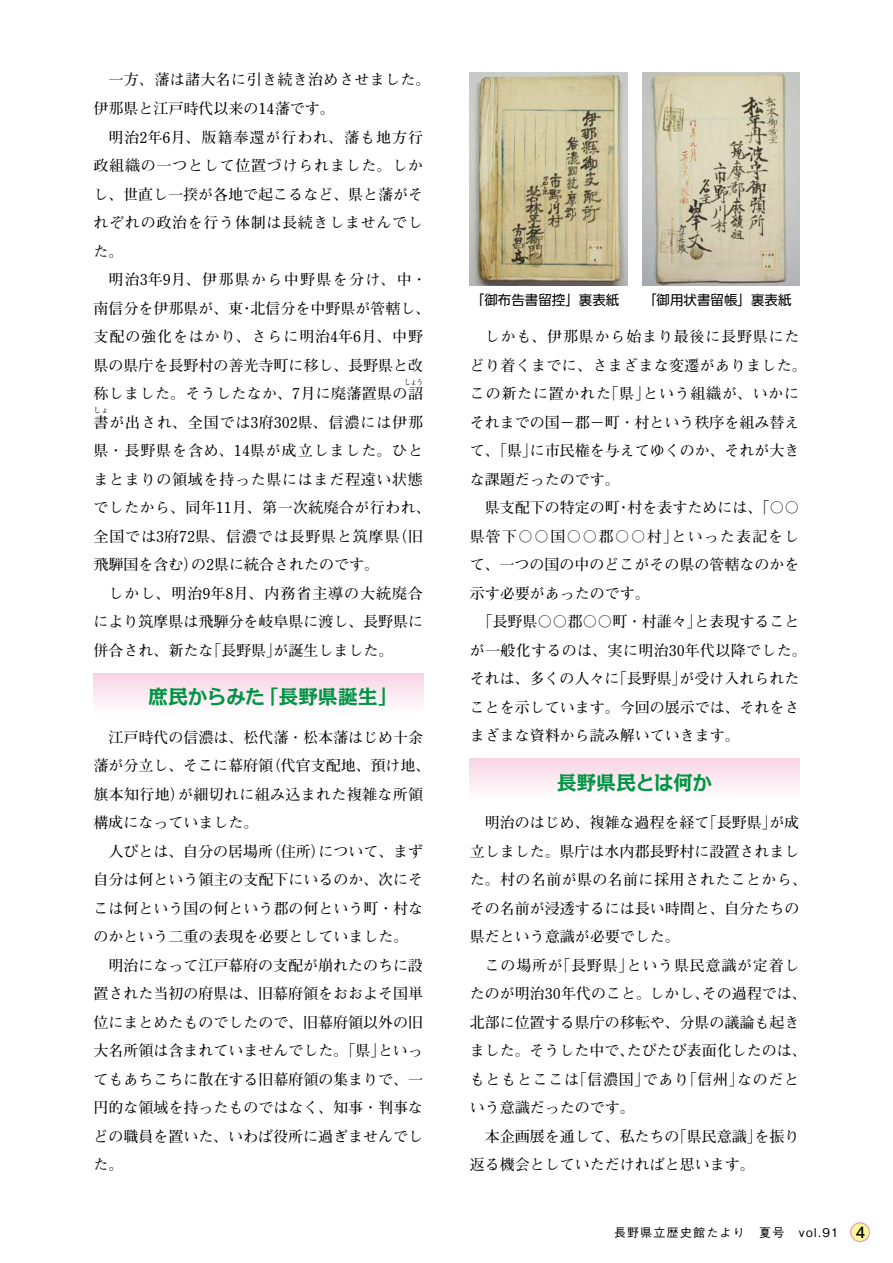
<style>
.page{position:relative;width:893px;height:1263px;background:#fff}
.page>*{position:absolute;margin:0;border:0;box-sizing:border-box;transform-origin:0 0}
.t1{font:700 19.5px "Kakumin Pro";letter-spacing:.005em;color:#009544}
.t2{font:700 15px/28.5px "Futo Min A101 Pro";color:#000}
.t3{font:700 15px/28.5px "Futo Min A101 Pro";letter-spacing:.025em;color:#000}
.t4{font:700 15px/28.5px "Futo Min A101 Pro";letter-spacing:.05em;color:#000}
.t5{font:700 15px "Futo Min A101 Pro";letter-spacing:.06em;color:#000}
.t6{font:700 15px "Futo Min A101 Pro";letter-spacing:.075em;color:#000}
.t7{font:13.5px "UD Shin Go Pro";color:#000}
.t8{font:500 12px "Gothic BBB Pro";letter-spacing:.1em;color:#000}
.t9{font:700 7.5px "Futo Min A101 Pro";color:#000;scale:.83 1}
.t10{font:700 7.5px "Futo Min A101 Pro";color:#000}
.s1{font-family:"UD Shin Go Pro";font-size:14.25px}
</style>
<div class="page">
<div style="left:851px;top:1223px;width:18px;height:18px;background:#fff899;border-radius:50%"></div>
<div style="left:850px;top:1222px;width:20px;height:20px;border:1px solid #ee87b4;border-radius:50%"></div>
<div style="left:94px;top:673px;width:329px;height:43px;background:linear-gradient(to bottom,#f9d4e4,#fff)"></div>
<div style="left:470px;top:758px;width:329px;height:43px;background:linear-gradient(to bottom,#f9d4e4,#fff)"></div>
<img style="left:642px;top:72px;width:157px;height:213px">
<img style="left:470px;top:72px;width:157px;height:213px">
<p class="t3" style="left:94px;top:64px;width:339px;text-indent:15px">一方、藩は諸大名に引き続き治めさせました。伊那県と江戸時代以来の14藩です。</p>
<p class="t2" style="left:94px;top:121px;width:331px;text-align:justify;text-indent:15px">明治2年6月、版籍奉還が行われ、藩も地方行政組織の一つとして位置づけられました。しかし、世直し一揆が各地で起こるなど、県と藩がそれぞれの政治を行う体制は長続きしませんでした。</p>
<p class="t2" style="left:94px;top:263px;width:339px;text-indent:15px">明治3年9月、伊那県から中野県を分け、中・南信分を伊那県が、東・北信分を中野県が管轄し、支配の強化をはかり、さらに明治4年6月、中野県の県庁を長野村の善光寺町に移し、長野県と改称しました。そうしたなか、7月に廃藩置県の詔</p>
<p class="t9" style="left:404px;top:376px;width:24px">しょう</p>
<p class="t5" style="left:94px;top:410px;width:331px">書が出され、全国では3府302県、信濃には伊那</p>
<p class="t10" style="left:94px;top:405px;width:17px">しょ</p>
<p class="t4" style="left:94px;top:434px;width:339px">県・長野県を含め、14県が成立しました。ひとまとまりの領域を持った県にはまだ程遠い状態でしたから、同年11月、第一次統廃合が行われ、全国では3府72県、信濃では長野県と筑摩県（旧飛騨国を含む）の2県に統合されたのです。</p>
<p class="t2" style="left:94px;top:577px;width:331px;text-align:justify;text-indent:15px">しかし、明治9年8月、内務省主導の大統廃合により筑摩県は飛騨分を岐阜県に渡し、長野県に併合され、新たな「長野県」が誕生しました。</p>
<h1 class="t1" style="left:149px;top:681px;width:250px">庶民からみた「長野県誕生」</h1>
<p class="t2" style="left:94px;top:721px;width:339px;text-indent:15px">江戸時代の信濃は、松代藩・松本藩はじめ十余藩が分立し、そこに幕府領（代官支配地、預け地、旗本知行地）が細切れに組み込まれた複雑な所領構成になっていました。</p>
<p class="t2" style="left:109px;top:835px;width:316px">人びとは、自分の居場所（住所）について、まず</p>
<p class="t2" style="left:94px;top:863px;width:331px">自分は何という領主の支配下にいるのか、次にそ</p>
<p class="t2" style="left:94px;top:892px;width:331px">こは何という国の何という郡の何という町・村な</p>
<p class="t2" style="left:94px;top:920px;width:316px">のかという二重の表現を必要としていました。</p>
<p class="t2" style="left:109px;top:949px;width:316px">明治になって江戸幕府の支配が崩れたのちに設</p>
<p class="t2" style="left:94px;top:977px;width:331px">置された当初の府県は、旧幕府領をおおよそ国単</p>
<p class="t2" style="left:94px;top:1006px;width:331px">位にまとめたものでしたので、旧幕府領以外の旧</p>
<p class="t2" style="left:94px;top:1034px;width:331px">大名所領は含まれていませんでした。「県」といっ</p>
<p class="t2" style="left:94px;top:1063px;width:331px">てもあちこちに散在する旧幕府領の集まりで、一</p>
<p class="t2" style="left:94px;top:1091px;width:331px">円的な領域を持ったものではなく、知事・判事な</p>
<p class="t2" style="left:94px;top:1120px;width:331px">どの職員を置いた、いわば役所に過ぎませんでし</p>
<p class="t2" style="left:94px;top:1148px;width:31px">た。</p>
<p class="t7" style="left:471px;top:289px;width:150px">「御布告書留控」裏表紙</p>
<p class="t7" style="left:643px;top:289px;width:150px">「御用状書留帳」裏表紙</p>
<p class="t3" style="left:470px;top:320px;width:338px;text-indent:15px">しかも、伊那県から始まり最後に長野県にたどり着くまでに、さまざまな変遷がありました。この新たに置かれた「県」という組織が、いかにそれまでの国－郡－町・村という秩序を組み替えて、「県」に市民権を与えてゆくのか、それが大きな課題だったのです。</p>
<p class="t2" style="left:485px;top:491px;width:316px">県支配下の特定の町・村を表すためには、「〇〇</p>
<p class="t6" style="left:470px;top:524px;width:331px">県管下〇〇国〇〇郡〇〇村」といった表記をし</p>
<p class="t2" style="left:470px;top:548px;width:331px">て、一つの国の中のどこがその県の管轄なのかを</p>
<p class="t2" style="left:470px;top:577px;width:181px">示す必要があったのです。</p>
<p class="t2" style="left:477px;top:605px;width:324px">「長野県〇〇郡〇〇町・村誰々」と表現すること</p>
<p class="t3" style="left:470px;top:634px;width:338px">が一般化するのは、実に明治30年代以降でした。</p>
<p class="t2" style="left:470px;top:662px;width:331px">それは、多くの人々に「長野県」が受け入れられた</p>
<p class="t2" style="left:470px;top:691px;width:331px">ことを示しています。今回の展示では、それをさ</p>
<p class="t2" style="left:470px;top:719px;width:271px">まざまな資料から読み解いていきます。</p>
<h1 class="t1" style="left:557px;top:767px;width:157px">長野県民とは何か</h1>
<p class="t2" style="left:470px;top:806px;width:339px;text-indent:15px">明治のはじめ、複雑な過程を経て「長野県」が成立しました。県庁は水内郡長野村に設置されました。村の名前が県の名前に採用されたことから、その名前が浸透するには長い時間と、自分たちの県だという意識が必要でした。</p>
<p class="t2" style="left:470px;top:949px;width:339px;text-indent:15px">この場所が「長野県」という県民意識が定着したのが明治30年代のこと。しかし、その過程では、北部に位置する県庁の移転や、分県の議論も起きました。そうした中で、たびたび表面化したのは、もともとここは「信濃国」であり「信州」なのだという意識だったのです。</p>
<p class="t2" style="left:470px;top:1120px;width:331px;text-indent:15px">本企画展を通して、私たちの「県民意識」を振り返る機会としていただければと思います。</p>
<p class="t8" style="left:614px;top:1222px;width:253px">長野県立歴史館たより　夏号　vol.91<span class="s1">　4</span></p>
</div>
